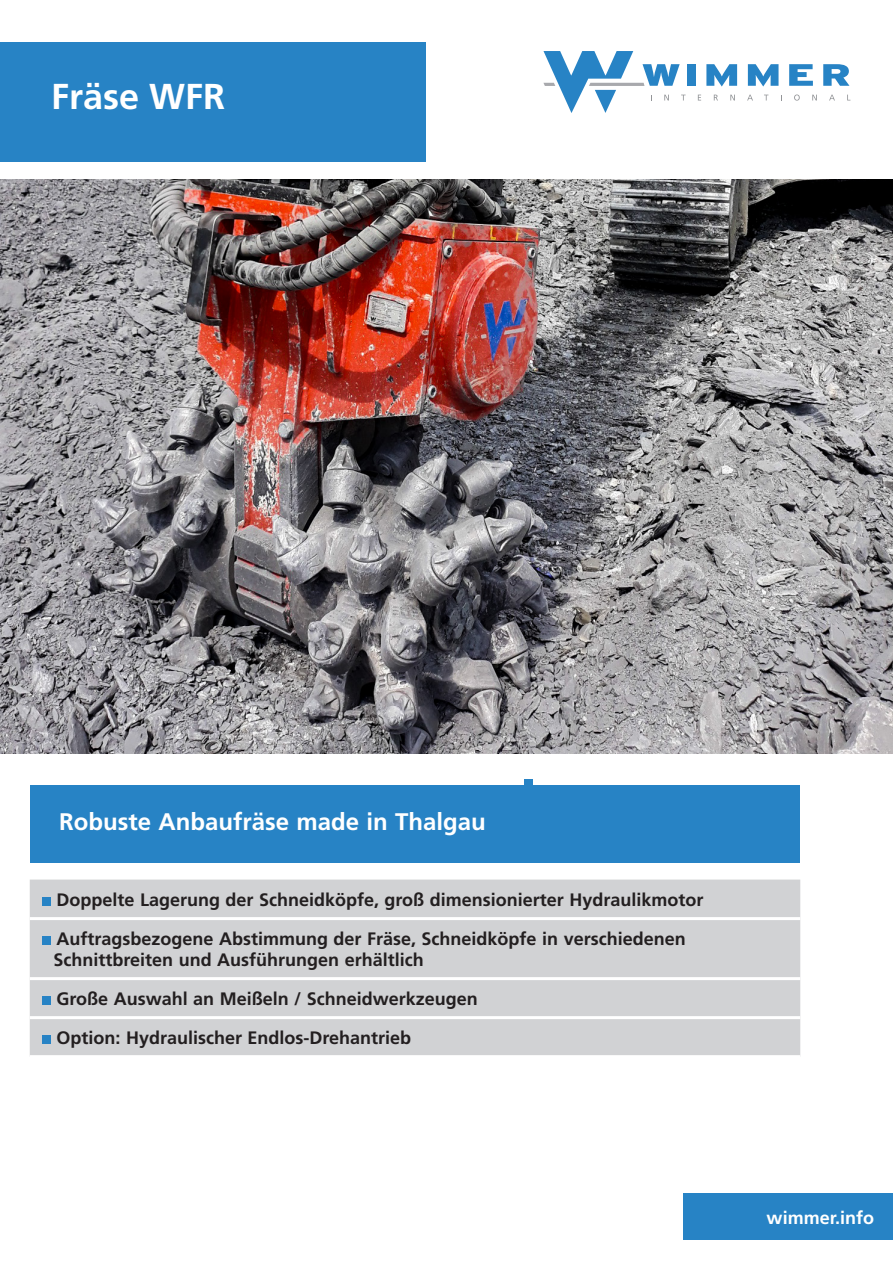
<style>
.page{position:relative;width:893px;height:1263px;background:#fff}
.page>*{position:absolute;margin:0;border:0;box-sizing:border-box;transform-origin:0 0}
.t1{font:700 36px "Frutiger LT Pro";color:#fff}
.t2{font:700 24px "Frutiger LT Pro";color:#fff}
.t3{font:700 18px/39px "Frutiger LT Pro";color:#231f20}
.t4{font:700 18px "Frutiger LT Pro";color:#fff}
</style>
<div class="page">
<div style="left:30px;top:879px;width:770px;height:176px;background:#d1d2d4"></div>
<hr style="left:30px;top:917px;width:770px;height:3px;background:#fff">
<hr style="left:30px;top:977px;width:770px;height:3px;background:#fff">
<hr style="left:30px;top:1016px;width:770px;height:3px;background:#fff">
<div style="left:43px;top:897px;width:8px;height:9px;background:#2783c5"></div>
<div style="left:43px;top:936px;width:8px;height:9px;background:#2783c5"></div>
<div style="left:43px;top:996px;width:8px;height:9px;background:#2783c5"></div>
<div style="left:43px;top:1035px;width:8px;height:9px;background:#2783c5"></div>
<img style="left:0;top:179px;width:893px;height:574px">
<div style="left:30px;top:785px;width:769px;height:78px;background:#2783c5"></div>
<div style="left:524px;top:779px;width:8px;height:9px;background:#2783c5"></div>
<div style="left:687px;top:64px;width:8px;height:22px;background:#2783c5"></div>
<svg style="left:706px;top:64px;width:31px;height:23px"></svg>
<svg style="left:748px;top:64px;width:30px;height:23px"></svg>
<svg style="left:789px;top:64px;width:24px;height:22px"></svg>
<svg style="left:823px;top:64px;width:26px;height:22px"></svg>
<svg style="left:714px;top:95px;width:4px;height:5px"></svg>
<svg style="left:730px;top:95px;width:5px;height:5px"></svg>
<svg style="left:747px;top:95px;width:6px;height:5px"></svg>
<svg style="left:764px;top:95px;width:4px;height:5px"></svg>
<svg style="left:794px;top:95px;width:6px;height:6px"></svg>
<svg style="left:812px;top:95px;width:5px;height:5px"></svg>
<svg style="left:829px;top:95px;width:6px;height:5px"></svg>
<svg style="left:543px;top:51px;width:143px;height:62px"></svg>
<div style="left:0;top:43px;width:425px;height:119px;background:#2783c5"></div>
<div style="left:683px;top:1193px;width:210px;height:46px;background:#2783c5"></div>
<h1 class="t1" style="left:51px;top:82px;width:176px">Fräse WFR</h1>
<h2 class="t2" style="left:59px;top:812px;width:428px">Robuste Anbaufräse made in Thalgau</h2>
<p class="t3" style="left:57px;top:881px;width:648px">Doppelte Lagerung der Schneidköpfe, groß dimensionierter Hydraulikmotor<br>Auftragsbezogene Abstimmung der Fräse, Schneidköpfe in verschiedenen</p>
<p class="t3" style="left:54px;top:941px;width:426px">Schnittbreiten und Ausführungen erhältlich<br>Große Auswahl an Meißeln / Schneidwerkzeugen<br>Option: Hydraulischer Endlos-Drehantrieb</p>
<p class="t4" style="left:767px;top:1210px;width:109px">wimmer.info</p>
</div>
